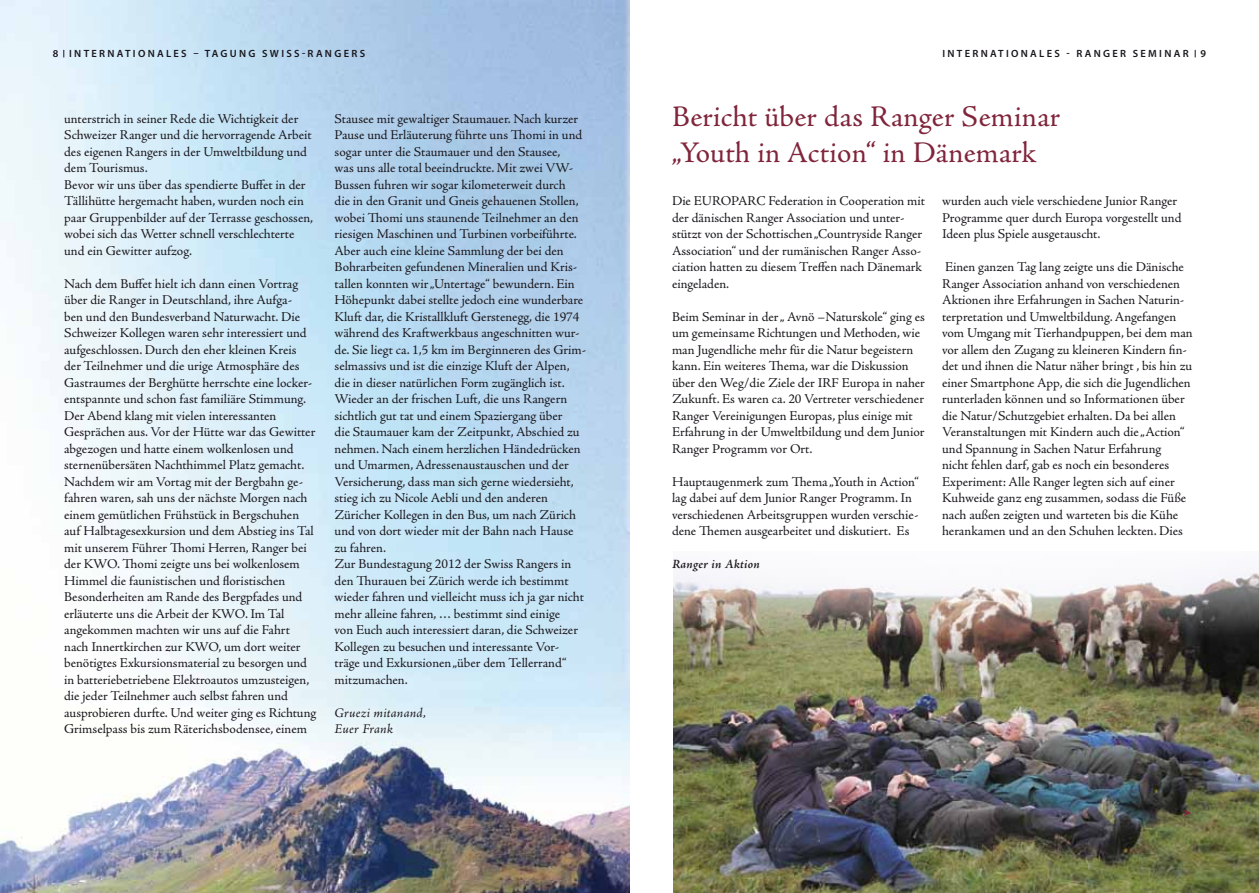
<style>
.page{position:relative;width:1259px;height:893px;background:#fff}
.page>*{position:absolute;margin:0;border:0;box-sizing:border-box;transform-origin:0 0}
.t1{font:30px/36px "Adobe Jenson Pro";letter-spacing:.01em;color:#80253b}
.t2{font:13.5px/16.5px "Adobe Jenson Pro";color:#1a171c}
.t3{font:italic 13.5px/16.5px "Adobe Jenson Pro";letter-spacing:.015em;color:#1a171c}
.t4{font:italic 600 12.75px "Adobe Jenson Pro";letter-spacing:.015em;color:#1a171c}
.t5{font:600 10.5px "Myriad Pro";letter-spacing:.22em;color:#1a171c}
</style>
<div class="page">
<img style="left:0;top:0;width:629px;height:893px">
<img style="left:673px;top:567px;width:586px;height:326px">
<svg style="left:1183px;top:810px;width:8px;height:6px"></svg>
<p class="t5" style="left:53px;top:47px;width:128px">8 INTER NATI ONALES</p>
<p class="t5" style="left:193px;top:47px;width:85px">– TAGU NG SWISS</p>
<p class="t5" style="left:302px;top:47px;width:41px">-RANGERS</p>
<p class="t5" style="left:942px;top:47px;width:112px">INTER NATI ONALES</p>
<p class="t5" style="left:1066px;top:47px;width:46px">- RANGER</p>
<p class="t5" style="left:1132px;top:47px;width:16px">SEMI</p>
<p class="t5" style="left:1164px;top:47px;width:24px">NAR</p>
<p class="t5" style="left:1200px;top:47px;width:7px">9</p>
<p class="t2" style="left:64px;top:111px;width:251px">unterstrich in seiner Rede die Wichtigkeit der Schweizer Ranger und die hervorragende Arbeit des eigenen Rangers in der Umweltbildung und dem Tourismus.<br>Bevor wir uns über das spendierte Buffet in der Tällihütte hergemacht haben, wurden noch ein paar Gruppenbilder auf der Terrasse geschossen, wobei sich das Wetter schnell verschlechterte und ein Gewitter aufzog.</p>
<p class="t2" style="left:64px;top:276px;width:254px">Nach dem Buffet hielt ich dann einen Vortrag über die Ranger in Deutschland, ihre Aufga-<br>ben und den Bundesverband Naturwacht. Die Schweizer Kollegen waren sehr interessiert und aufgeschlossen. Durch den eher kleinen Kreis der Teilnehmer und die urige Atmosphäre des Gastraumes der Berghütte herrschte eine locker&shy;entspannte und schon fast familiäre Stimmung.<br>Der Abend klang mit vielen interessanten Gesprächen aus. Vor der Hütte war das Gewitter abgezogen und hatte einem wolkenlosen und sternenübersäten Nachthimmel Platz gemacht.<br>Nachdem wir am Vortag mit der Bergbahn ge&shy;fahren waren, sah uns der nächste Morgen nach einem gemütlichen Frühstück in Bergschuhen auf Halbtagesexkursion und dem Abstieg ins Tal mit unserem Führer Thomi Herren, Ranger bei der KWO. Thomi zeigte uns bei wolkenlosem Himmel die faunistischen und floristischen Besonderheiten am Rande des Bergpfades und erläuterte uns die Arbeit der KWO. Im Tal angekommen machten wir uns auf die Fahrt nach Innertkirchen zur KWO, um dort weiter benötigtes Exkursionsmaterial zu besorgen und in batteriebetriebene Elektroautos umzusteigen, die jeder Teilnehmer auch selbst fahren und ausprobieren durfte. Und weiter ging es Richtung Grimselpass bis zum Räterichsbodensee, einem</p>
<p class="t2" style="left:334px;top:110px;width:253px">Stausee mit gewaltiger Staumauer. Nach kurzer Pause und Erläuterung führte uns Thomi in und sogar unter die Staumauer und den Stausee,<br>was uns alle total beeindruckte. Mit zwei VW-Bussen fuhren wir sogar kilometerweit durch<br>die in den Granit und Gneis gehauenen Stollen, wobei Thomi uns staunende Teilnehmer an den riesigen Maschinen und Turbinen vorbeiführte.<br>Aber auch eine kleine Sammlung der bei den Bohrarbeiten gefundenen Mineralien und Kris&shy;tallen konnten wir „Untertage“ bewundern. Ein Höhepunkt dabei stellte jedoch eine wunderbare Kluft dar, die Kristallkluft Gerstenegg, die 1974 während des Kraftwerkbaus angeschnitten wur&shy;de. Sie liegt ca. 1,5 km im Berginneren des Grim&shy;selmassivs und ist die einzige Kluft der Alpen, die in dieser natürlichen Form zugänglich ist.<br>Wieder an der frischen Luft, die uns Rangern sichtlich gut tat und einem Spaziergang über<br>die Staumauer kam der Zeitpunkt, Abschied zu nehmen. Nach einem herzlichen Händedrücken und Umarmen, Adressenaustauschen und der Versicherung, dass man sich gerne wiedersieht, stieg ich zu Nicole Aebli und den anderen Züricher Kollegen in den Bus, um nach Zürich und von dort wieder mit der Bahn nach Hause zu fahren.<br>Zur Bundestagung 2012 der Swiss Rangers in den Thurauen bei Zürich werde ich bestimmt wieder fahren und vielleicht muss ich ja gar nicht mehr alleine fahren, … bestimmt sind einige<br>von Euch auch interessiert daran, die Schweizer Kollegen zu besuchen und interessante Vor&shy;träge und Exkursionen „über dem Tellerrand“ mitzumachen.</p>
<p class="t3" style="left:334px;top:705px;width:93px">Gruezi mitanand,<br>Euer Frank</p>
<h1 class="t1" style="left:672px;top:99px;width:390px">Bericht über das Ranger Seminar „Youth in Action“ in Dänemark</h1>
<p class="t2" style="left:672px;top:193px;width:254px">Die EUROPARC Federation in Cooperation mit der dänischen Ranger Association und unter&shy;stützt von der Schottischen „Countryside Ranger Association“ und der rumänischen Ranger Asso&shy;ciation hatten zu diesem Treffen nach Dänemark eingeladen.</p>
<p class="t2" style="left:672px;top:308px;width:254px">Beim Seminar in der „ Avnö –Naturskole“ ging es um gemeinsame Richtungen und Methoden, wie man Jugendliche mehr für die Natur begeistern kann. Ein weiteres Thema, war die Diskussion über den Weg/die Ziele der IRF Europa in naher Zukunft. Es waren ca. 20 Vertreter verschiedener Ranger Vereinigungen Europas, plus einige mit Erfahrung in der Umweltbildung und dem Junior Ranger Programm vor Ort.</p>
<p class="t2" style="left:672px;top:473px;width:248px">Hauptaugenmerk zum Thema „Youth in Action“ lag dabei auf dem Junior Ranger Programm. In verschiedenen Arbeitsgruppen wurden verschie&shy;dene Themen ausgearbeitet und diskutiert. Es</p>
<p class="t4" style="left:672px;top:557px;width:89px">Ranger in Aktion</p>
<p class="t2" style="left:942px;top:193px;width:241px">wurden auch viele verschiedene Junior Ranger<br>Programme quer durch Europa vorgestellt und<br>Ideen plus Spiele ausgetauscht.</p>
<p class="t2" style="left:942px;top:259px;width:252px">Einen ganzen Tag lang zeigte uns die Dänische Ranger Association anhand von verschiedenen Aktionen ihre Erfahrungen in Sachen Naturin&shy;terpretation und Umweltbildung. Angefangen vom Umgang mit Tierhandpuppen, bei dem man vor allem den Zugang zu kleineren Kindern fin&shy;det und ihnen die Natur näher bringt , bis hin zu einer Smartphone App, die sich die Jugendlichen runterladen können und so Informationen über die Natur/Schutzgebiet erhalten. Da bei allen Veranstaltungen mit Kindern auch die „Action“ und Spannung in Sachen Natur Erfahrung<br>nicht fehlen darf, gab es noch ein besonderes Experiment: Alle Ranger legten sich auf einer Kuhweide ganz eng zusammen, sodass die Füße nach außen zeigten und warteten bis die Kühe herankamen und an den Schuhen leckten. Dies</p>
</div>
